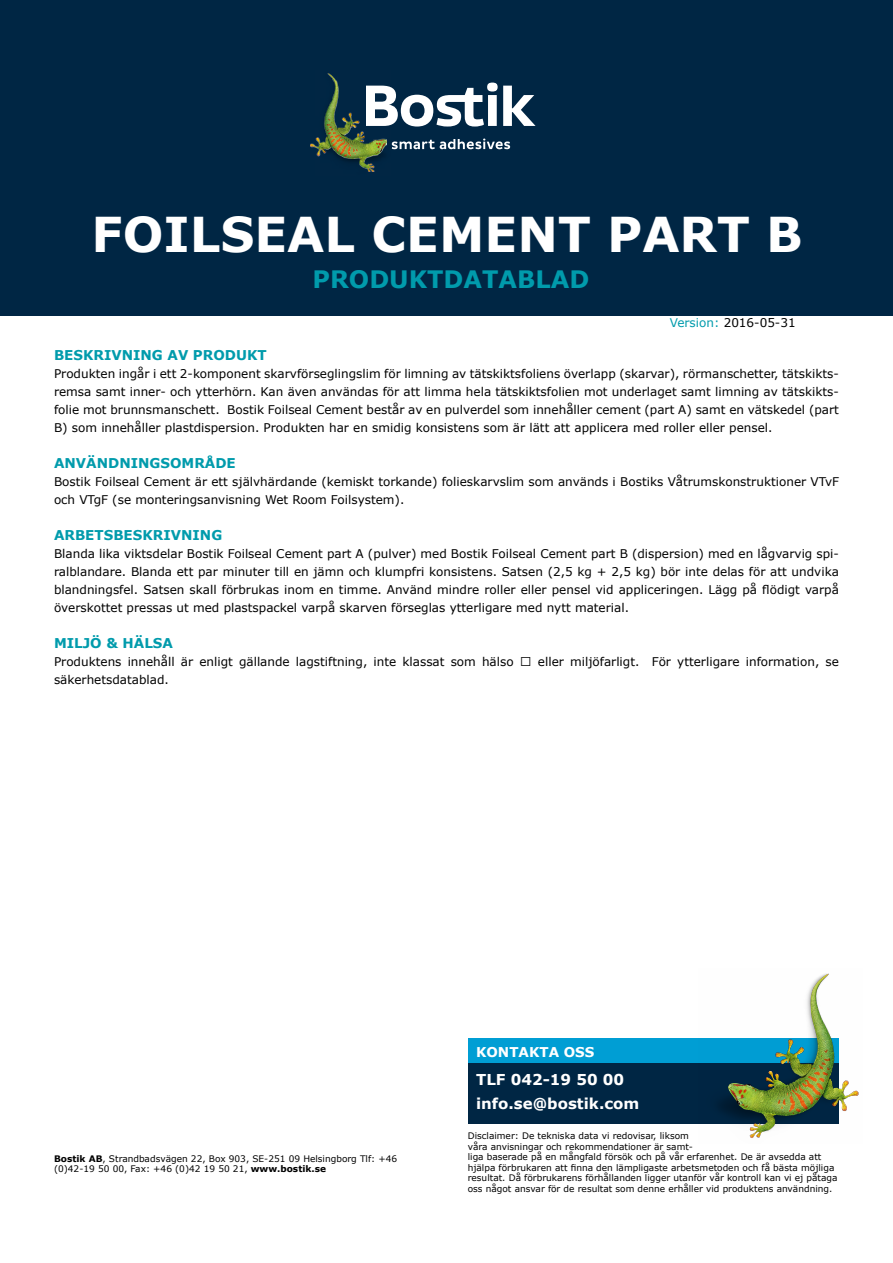
<style>
.page{position:relative;width:893px;height:1263px;background:#fff}
.page>*{position:absolute;margin:0;border:0;box-sizing:border-box;transform-origin:0 0}
.t1{font:700 48px "Verdana";color:#fff}
.t2{font:700 24px "Verdana";color:#009bac}
.t3{font:700 23.55px "Verdana";color:#fff}
.t4{font:700 19.05px "Verdana";color:#fff}
.t5{font:700 15px/24px "Verdana";color:#fff}
.t6{font:700 13.5px "Verdana";color:#009bac}
.t7{font:700 13.5px "Verdana";color:#fff}
.t8{font:12px/18px "Verdana";color:#000;text-align:justify}
.t9{font:9px/10.5px "Verdana";color:#000}
.s1{color:#009bac}
.s2{font-weight:700}
</style>
<div class="page">
<div style="left:0;top:0;width:893px;height:316px;background:#002644"></div>
<img style="left:311px;top:73px;width:75px;height:98px">
<svg style="left:392px;top:139px;width:118px;height:10px"></svg>
<svg style="left:366px;top:83px;width:170px;height:44px"></svg>
<div style="left:469px;top:1038px;width:370px;height:26px;background:#009ed4"></div>
<div style="left:469px;top:1063px;width:370px;height:61px;background:#002644"></div>
<img style="left:719px;top:973px;width:140px;height:165px">
<h1 class="t1" style="left:92px;top:201px;width:713px">FOILSEAL CEMENT PART B</h1>
<h2 class="t2" style="left:313px;top:262px;width:278px">PRODUKTDATABLAD</h2>
<p class="t8" style="left:670px;top:313px;width:127px"><span class="s1">Version:</span> 2016-05-31</p>
<p class="t6" style="left:54px;top:346px;width:214px">BESKRIVNING AV PRODUKT</p>
<p class="t8" style="left:54px;top:365px;width:786px">Produkten ingår i ett 2-komponent skarvförseglingslim för limning av tätskiktsfoliens överlapp (skarvar), rörmanschetter, tätskikts&shy;remsa samt inner- och ytterhörn. Kan även användas för att limma hela tätskiktsfolien mot underlaget samt limning av tätskikts&shy;folie mot brunnsmanschett. Bostik Foilseal Cement består av en pulverdel som innehåller cement (part A) samt en vätskedel (part B) som innehåller plastdispersion. Produkten har en smidig konsistens som är lätt att applicera med roller eller pensel.</p>
<p class="t6" style="left:54px;top:454px;width:183px">ANVÄNDNINGSOMRÅDE</p>
<p class="t8" style="left:54px;top:473px;width:786px">Bostik Foilseal Cement är ett självhärdande (kemiskt torkande) folieskarvslim som används i Bostiks Våtrumskonstruktioner VTvF och VTgF (se monteringsanvisning Wet Room Foilsystem).</p>
<p class="t6" style="left:54px;top:526px;width:170px">ARBETSBESKRIVNING</p>
<p class="t8" style="left:54px;top:545px;width:786px">Blanda lika viktsdelar Bostik Foilseal Cement part A (pulver) med Bostik Foilseal Cement part B (dispersion) med en lågvarvig spi&shy;ralblandare. Blanda ett par minuter till en jämn och klumpfri konsistens. Satsen (2,5 kg + 2,5 kg) bör inte delas för att undvika blandningsfel. Satsen skall förbrukas inom en timme. Använd mindre roller eller pensel vid appliceringen. Lägg på flödigt varpå överskottet pressas ut med plastspackel varpå skarven förseglas ytterligare med nytt material.</p>
<p class="t6" style="left:54px;top:634px;width:121px">MILJÖ &amp; HÄLSA</p>
<p class="t8" style="left:54px;top:653px;width:461px">Produktens innehåll är enligt gällande lagstiftning, inte klassat som hälso</p>
<p class="t8" style="left:538px;top:653px;width:303px">eller miljöfarligt. För ytterligare information, se</p>
<p class="t8" style="left:54px;top:671px;width:116px">säkerhetsdatablad.</p>
<p class="t9" style="left:54px;top:1153px;width:345px"><span class="s2">Bostik AB</span>, Strandbadsvägen 22, Box 903, SE-251 09 Helsingborg Tlf: +46 (0)42-19 50 00, Fax: +46 (0)42 19 50 21, <span class="s2">www.bostik.se</span></p>
<p class="t7" style="left:476px;top:1042px;width:120px">KONTAKTA OSS</p>
<p class="t5" style="left:476px;top:1067px;width:165px">TLF 042-19 50 00 info.se@bostik.com</p>
<h3 class="t4" style="left:476px;top:1063px;width:118px">Smart help</h3>
<h3 class="t3" style="left:476px;top:1083px;width:219px">1-800-726-7845</h3>
<p class="t9" style="left:468px;top:1130px;width:371px">Disclaimer: De tekniska data vi redovisar, liksom<br>våra anvisningar och rekommendationer är samt-<br>liga baserade på en mångfald försök och på vår erfarenhet. De är avsedda att hjälpa förbrukaren att finna den lämpligaste arbetsmetoden och få bästa möjliga resultat. Då förbrukarens förhållanden ligger utanför vår kontroll kan vi ej påtaga oss något ansvar för de resultat som denne erhåller vid produktens användning.</p>
</div>
